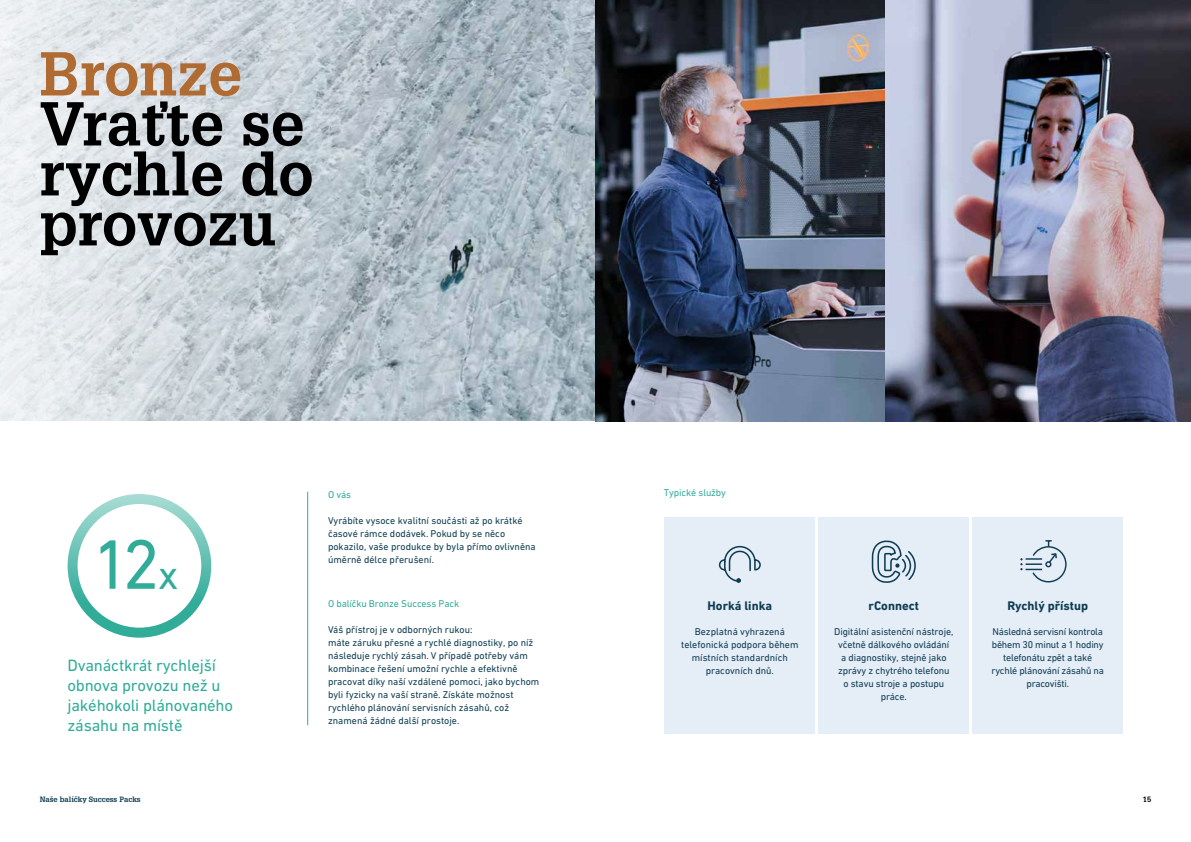
<style>
.page{position:relative;width:1191px;height:842px;background:#fff}
.page>*{position:absolute;margin:0;border:0;box-sizing:border-box;transform-origin:0 0}
.t1{font:71.2px "DIN Next W1 G";color:#31ac99}
.t2{font:700 60.4px/50px "Glypha LT Pro";color:#000}
.t3{font:700 60.4px "Glypha LT Pro";color:#af6b32}
.t4{font:16.7px/20px "DIN Next W1 G";letter-spacing:-.01em;color:#31ac99}
.t5{font:700 12.7px "DIN Next W1 G";color:#0e3d51}
.t6{font:10px/13px "DIN Next W1 G";color:#0e3d51;text-align:center}
.t7{font:10px/13px "DIN Next W1 G";letter-spacing:-.02em;color:#0e3d51;text-align:center}
.t8{font:10px "DIN Next W1 G";letter-spacing:-.01em;color:#31ac99}
.t9{font:10px "DIN Next W1 G";letter-spacing:-.01em;color:#31ad99}
.t10{font:700 7.5px "Glypha LT Pro";color:#0e3d51}
.t11{font:700 7.5px "Glypha LT Pro";color:#000}
.s1{font-size:42px}
.s2{color:#31ad99}
.s3{color:#31ac99}
.s4{color:#0d3d51}
</style>
<div class="page">
<img style="left:0;top:0;width:1191px;height:421px">
<div style="left:68px;top:494px;width:143px;height:144px;border:10px solid #31ac99;border-radius:50%"></div>
<div style="left:818px;top:517px;width:151px;height:217px;background:#e5edf7"></div>
<div style="left:664px;top:517px;width:151px;height:217px;background:#e5edf7"></div>
<div style="left:972px;top:517px;width:151px;height:217px;background:#e5edf7"></div>
<svg style="left:871px;top:540px;width:45px;height:43px"></svg>
<svg style="left:1020px;top:540px;width:47px;height:43px"></svg>
<svg style="left:718px;top:545px;width:43px;height:38px"></svg>
<hr style="left:307px;top:492px;width:1px;height:233px;background:#31ac99">
<h2 class="t3" style="left:40px;top:37px;width:204px">Bronze</h2>
<h2 class="t2" style="left:40px;top:97px;width:275px">Vraťte se rychle do provozu</h2>
<h1 class="t1" style="left:92px;top:523px;width:88px">12<span class="s1">x</span></h1>
<h3 class="t4" style="left:67px;top:655px;width:167px">Dvanáctkrát rychlejší obnova provozu než u jakéhokoli plánovaného zásahu na místě</h3>
<p class="t8" style="left:328px;top:489px;width:25px">O vás</p>
<p class="t6" style="left:328px;top:514px;width:209px;text-align:left">Vyrábíte vysoce kvalitní součásti až po krátké časové rámce dodávek. Pokud by se něco pokazilo, vaše produkce by byla přímo ovlivněna úměrně délce přerušení.</p>
<p class="t8" style="left:328px;top:598px;width:133px">O balíčku Bronze <span class="s2">Success Pack</span></p>
<p class="t6" style="left:328px;top:623px;width:213px;text-align:left">Váš přístroj je v odborných rukou:<br>máte záruku přesné a rychlé diagnostiky, po níž následuje rychlý zásah. V případě potřeby vám kombinace řešení umožní rychle a efektivně pracovat díky naší vzdálené pomoci, jako bychom byli fyzicky na vaší straně. Získáte možnost rychlého plánování servisních zásahů, což znamená žádné další prostoje.</p>
<p class="t9" style="left:664px;top:487px;width:63px">Typické <span class="s3">služby</span></p>
<p class="t5" style="left:707px;top:598px;width:66px">Horká linka</p>
<p class="t6" style="left:681px;top:625px;width:119px">Bezplatná vyhrazená telefonická podpora během místních standardních pracovních dnů.</p>
<p class="t5" style="left:868px;top:598px;width:52px">rConnect</p>
<p class="t6" style="left:834px;top:625px;width:121px">Digitální asistenční nástroje, včetně dálkového ovládání<br>a diagnostiky, stejně jako zprávy z chytrého telefonu<br>o stavu stroje a postupu práce.</p>
<p class="t5" style="left:1007px;top:598px;width:82px">Rychlý přístup</p>
<p class="t7" style="left:991px;top:625px;width:114px">Následná servisní kontrola během 30 minut a 1 hodiny telefonátu zpět a také rychlé plánování zásahů na pracovišti.</p>
<p class="t10" style="left:40px;top:795px;width:103px">Naše balíčky Success Pack<span class="s4">s</span></p>
<p class="t11" style="left:1143px;top:795px;width:10px">15</p>
</div>
